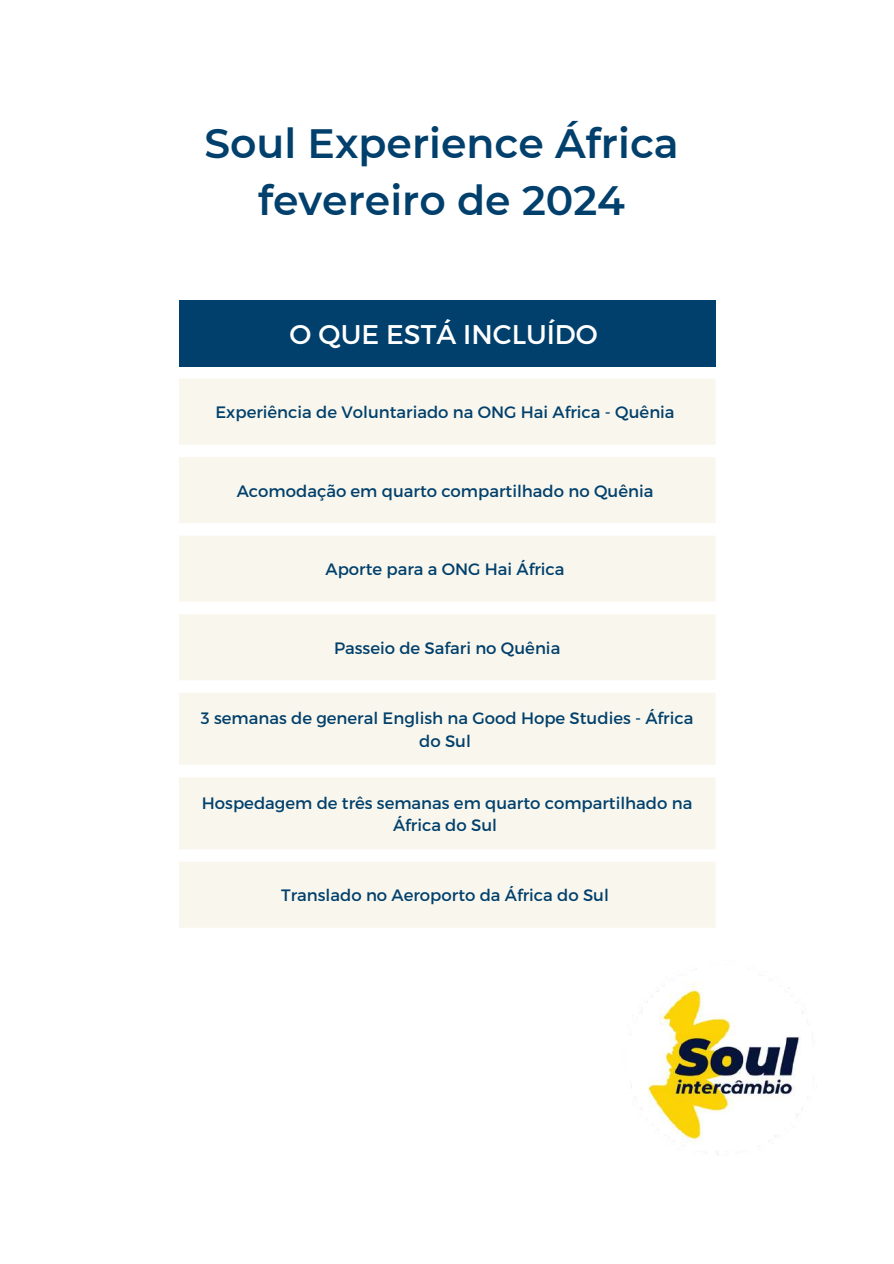
<style>
.page{position:relative;width:894px;height:1264px;background:#fff}
.page>*{position:absolute;margin:0;border:0;box-sizing:border-box;transform-origin:0 0}
.t1{font:600 40.95px/57.2px "Montserrat";color:#01406c;text-align:center}
.t2{font:27px "Montserrat";color:#fff}
.t3{font:16.5px/22.5px "Montserrat";color:#01406c;text-align:center}
</style>
<div class="page">
<div style="left:179px;top:300px;width:536px;height:66px;background:#01406c"></div>
<svg style="left:179px;top:379px;width:536px;height:548px;background:#f9f8ef"></svg>
<img style="left:583px;top:927px;width:230px;height:229px">
<h1 class="t1" style="left:204px;top:115px;width:475px">Soul Experience África fevereiro de 2024</h1>
<h2 class="t2" style="left:289px;top:317px;width:309px">O QUE ESTÁ INCLUÍDO</h2>
<p class="t3" style="left:215px;top:400px;width:460px">Experiência de Voluntariado na ONG Hai Africa - Quênia</p>
<p class="t3" style="left:237px;top:478px;width:418px">Acomodação em quarto compartilhado no Quênia</p>
<p class="t3" style="left:325px;top:557px;width:240px">Aporte para a ONG Hai África</p>
<p class="t3" style="left:334px;top:635px;width:228px">Passeio de Safari no Quênia</p>
<p class="t3" style="left:201px;top:706px;width:494px">3 semanas de general English na Good Hope Studies - África do Sul</p>
<p class="t3" style="left:202px;top:790px;width:492px">Hospedagem de três semanas em quarto compartilhado na<br>África do Sul</p>
<p class="t3" style="left:281px;top:883px;width:329px">Translado no Aeroporto da África do Sul</p>
</div>
